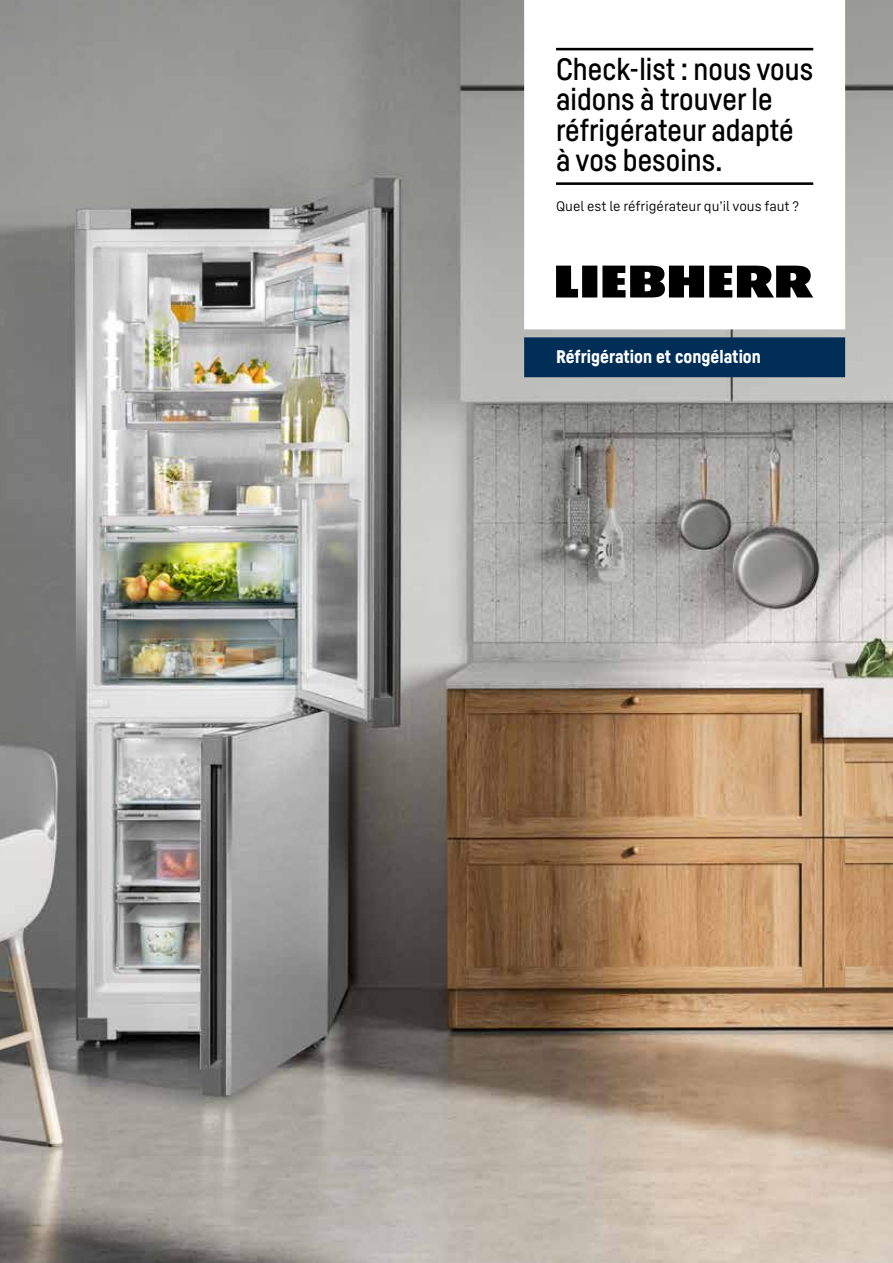
<style>
.page{position:relative;width:893px;height:1263px;background:#fff}
.page>*{position:absolute;margin:0;border:0;box-sizing:border-box;transform-origin:0 0}
.t1{font:30.45px/30.5px "Liebherr Head";color:#000}
.t2{font:900 18px "Liebherr Head";color:#fff}
.t3{font:13.5px "Liebherr Text";color:#000}
</style>
<div class="page">
<img style="left:0;top:0;width:893px;height:1263px">
<svg style="left:524px;top:0;width:321px;height:329px"></svg>
<div style="left:524px;top:337px;width:321px;height:40px;background:#002e57"></div>
<hr style="left:556px;top:48px;width:257px;height:2px;background:#000">
<hr style="left:556px;top:182px;width:257px;height:3px;background:#000">
<svg style="left:556px;top:266px;width:257px;height:31px"></svg>
<p class="t1" style="left:556px;top:53px;width:259px">Check-list : nous vous aidons à trouver le réfrigérateur adapté à vos besoins.</p>
<p class="t3" style="left:556px;top:197px;width:244px">Quel est le réfrigérateur qu’il vous faut ?</p>
<p class="t2" style="left:556px;top:346px;width:206px">Réfrigération et congélation</p>
</div>
